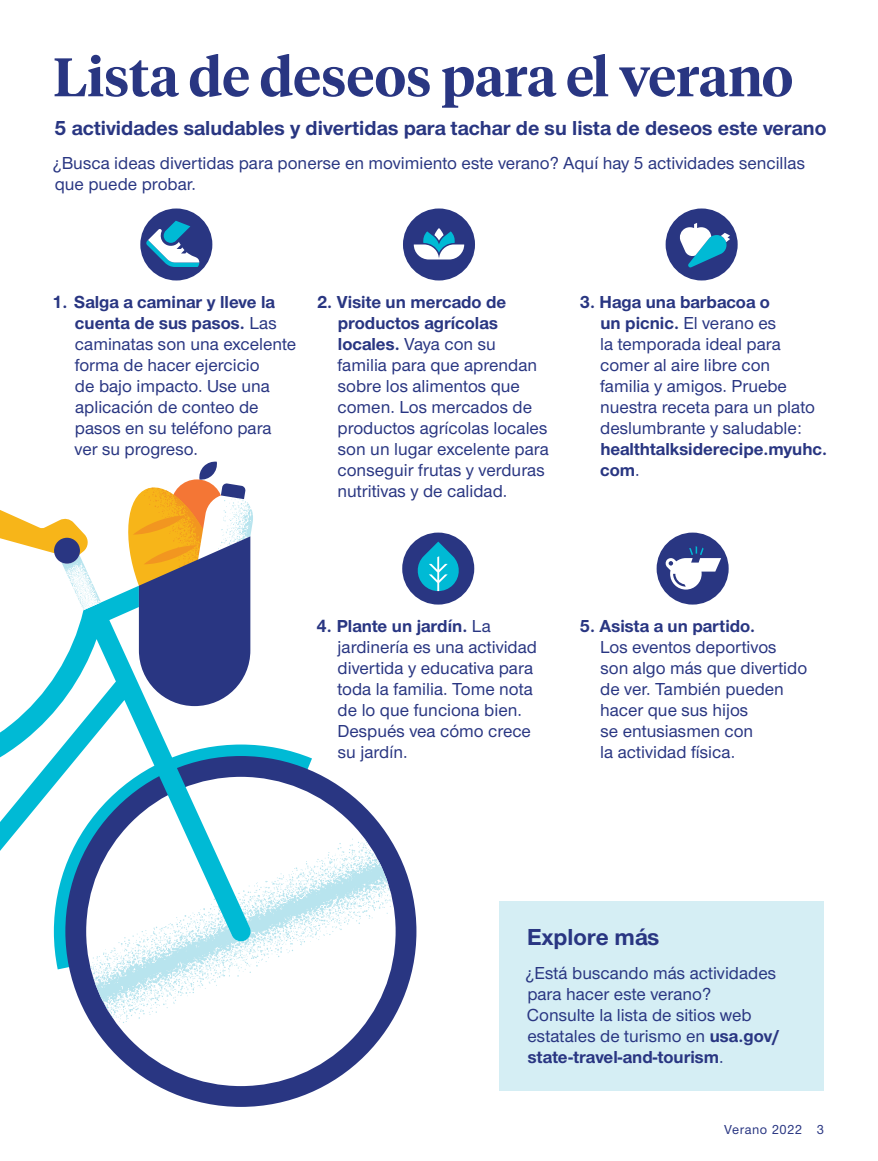
<style>
.page{position:relative;width:878px;height:1161px;background:#fff}
.page>*{position:absolute;margin:0;border:0;box-sizing:border-box;transform-origin:0 0}
.Hed_serif_primary_AM{font:600 54px "UHC Serif Headline";color:#293682}
.Sidebar_head_AMC{font:700 24px "UHC Sans";color:#293682}
.Deck_AMC{font:700 21px "UHC Sans";color:#293682}
.Numbered_List_sans_A{font:500 18px/21px "UHC Sans";color:#293682}
.Sans_no_indent_AMC{font:500 18px/21px "UHC Sans";color:#293682}
.Folio_R_AMC{font:500 13.5px "UHC Sans";letter-spacing:.04em;color:#293682}
.s1{font-weight:700}
</style>
<div class="page">
<svg style="left:75px;top:756px;width:341px;height:351px"></svg>
<svg style="left:90px;top:837px;width:303px;height:186px"></svg>
<svg style="left:0;top:593px;width:252px;height:397px"></svg>
<svg style="left:122px;top:461px;width:131px;height:245px"></svg>
<svg style="left:0;top:510px;width:101px;height:100px"></svg>
<div style="left:54px;top:538px;width:26px;height:26px;background:#293682;border-radius:50%"></div>
<div style="left:500px;top:902px;width:324px;height:189px;background:#d5eef4"></div>
<div style="left:403px;top:208px;width:72px;height:72px;background:#293682;border-radius:50%"></div>
<svg style="left:414px;top:228px;width:50px;height:32px"></svg>
<div style="left:140px;top:208px;width:72px;height:72px;background:#293682;border-radius:50%"></div>
<svg style="left:146px;top:221px;width:53px;height:46px"></svg>
<div style="left:665px;top:208px;width:72px;height:72px;background:#293682;border-radius:50%"></div>
<svg style="left:679px;top:223px;width:51px;height:44px"></svg>
<div style="left:402px;top:533px;width:72px;height:72px;background:#293682;border-radius:50%"></div>
<svg style="left:417px;top:542px;width:42px;height:49px"></svg>
<div style="left:656px;top:533px;width:72px;height:72px;background:#293682;border-radius:50%"></div>
<svg style="left:665px;top:546px;width:56px;height:44px"></svg>
<p class="Hed_serif_primary_AM" style="left:53px;top:40px;width:741px">Lista de deseos para el verano</p>
<p class="Deck_AMC" style="left:54px;top:114px;width:773px">5 actividades saludables y divertidas para tachar de su lista de deseos este verano</p>
<p class="Sans_no_indent_AMC" style="left:53px;top:152px;width:753px">¿Busca ideas divertidas para ponerse en movimiento este verano? Aquí hay 5 actividades sencillas que puede probar.</p>
<p class="Numbered_List_sans_A" style="left:75px;top:290px;width:223px;text-indent:-22px"><span class="s1">1. Salga a caminar y lleve la cuenta de sus pasos.</span> Las caminatas son una excelente forma de hacer ejercicio<br>de bajo impacto. Use una aplicación de conteo de pasos en su teléfono para ver su progreso.</p>
<p class="Numbered_List_sans_A" style="left:600px;top:290px;width:229px;text-indent:-20px"><span class="s1">3. Haga una barbacoa o<br>un picnic.</span> El verano es<br>la temporada ideal para comer al aire libre con<br>familia y amigos. Pruebe nuestra receta para un plato deslumbrante y saludable: <span class="s1">healthtalksiderecipe.myuhc. com</span>.</p>
<p class="Numbered_List_sans_A" style="left:337px;top:290px;width:213px;text-indent:-20px"><span class="s1">2. Visite un mercado de productos agrícolas locales.</span> Vaya con su familia para que aprendan sobre los alimentos que comen. Los mercados de productos agrícolas locales son un lugar excelente para conseguir frutas y verduras nutritivas y de calidad.</p>
<p class="Numbered_List_sans_A" style="left:337px;top:614px;width:201px;text-indent:-21px"><span class="s1">4. Plante un jardín.</span> La jardinería es una actividad divertida y educativa para toda la familia. Tome nota de lo que funciona bien.<br>Después vea cómo crece su jardín.</p>
<p class="Numbered_List_sans_A" style="left:600px;top:614px;width:209px;text-indent:-20px"><span class="s1">5. Asista a un partido.<br></span>Los eventos deportivos son algo más que divertido de ver. También pueden hacer que sus hijos<br>se entusiasmen con<br>la actividad física.</p>
<p class="Sidebar_head_AMC" style="left:527px;top:920px;width:134px">Explore más</p>
<p class="Sans_no_indent_AMC" style="left:525px;top:962px;width:256px">¿Está buscando más actividades para hacer este verano?<br>Consulte la lista de sitios web estatales de turismo en <span class="s1">usa.gov/ state-travel-and-tourism</span>.</p>
<p class="Folio_R_AMC" style="left:724px;top:1120px;width:101px">Verano 2022 3</p>
</div>
